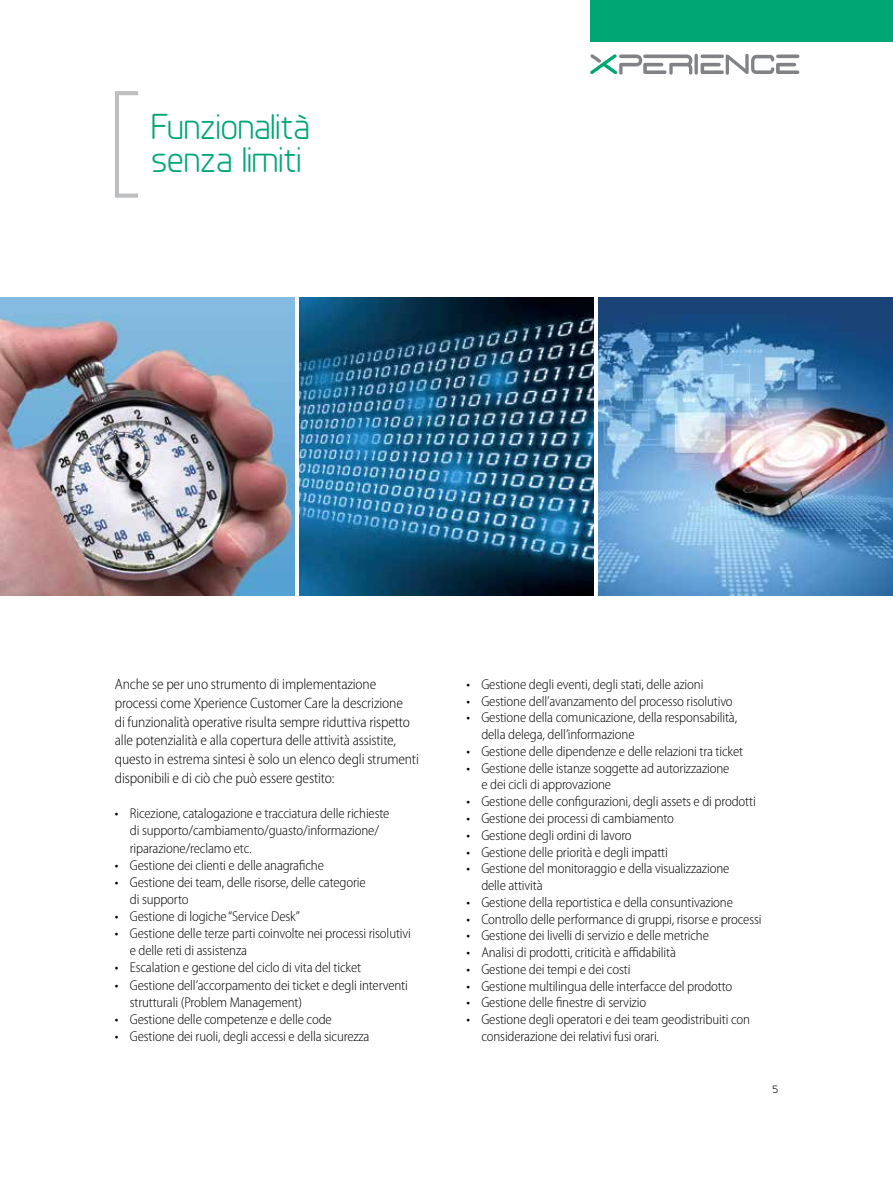
<style>
.page{position:relative;width:893px;height:1191px;background:#fff}
.page>*{position:absolute;margin:0;border:0;box-sizing:border-box;transform-origin:0 0}
.t1{font:36px/33px "Planer";letter-spacing:-.02em;color:#00a775}
.t2{font:300 semi-condensed 15px/18.6px "Myriad Pro";letter-spacing:-.01em;color:#000}
.t3{font:300 semi-condensed 14.25px/17.1px "Myriad Pro";letter-spacing:-.01em;color:#000}
.t4{font:11.25px "Planer";color:#000}
.s1{font-size:15px}
</style>
<div class="page">
<div style="left:590px;top:0;width:303px;height:41px;background:#00a775"></div>
<svg style="left:590px;top:54px;width:209px;height:21px"></svg>
<svg style="left:115px;top:91px;width:23px;height:107px"></svg>
<img style="left:0;top:298px;width:295px;height:297px">
<img style="left:598px;top:298px;width:295px;height:297px">
<img style="left:299px;top:298px;width:295px;height:297px">
<h1 class="t1" style="left:151px;top:110px;width:161px">Funzionalità senza limiti</h1>
<p class="t2" style="left:115px;top:675px;width:306px">Anche se per uno strumento di implementazione processi come Xperience Customer Care la descrizione<br>di funzionalità operative risulta sempre riduttiva rispetto alle potenzialità e alla copertura delle attività assistite, questo in estrema sintesi è solo un elenco degli strumenti disponibili e di ciò che può essere gestito:</p>
<p class="t3" style="left:130px;top:805px;width:261px;text-indent:-15px"><span class="s1">•</span> Ricezione, catalogazione e tracciatura delle richieste di supporto/cambiamento/guasto/informazione/ riparazione/reclamo etc.</p>
<p class="t3" style="left:115px;top:856px;width:211px"><span class="s1">•</span> Gestione dei clienti e delle anagrafiche</p>
<p class="t3" style="left:130px;top:873px;width:237px;text-indent:-15px"><span class="s1">•</span> Gestione dei team, delle risorse, delle categorie di supporto</p>
<p class="t3" style="left:115px;top:908px;width:187px"><span class="s1">•</span> Gestione di logiche “Service Desk”</p>
<p class="t3" style="left:130px;top:925px;width:283px;text-indent:-15px"><span class="s1">•</span> Gestione delle terze parti coinvolte nei processi risolutivi e delle reti di assistenza</p>
<p class="t3" style="left:115px;top:959px;width:248px"><span class="s1">•</span> Escalation e gestione del ciclo di vita del ticket</p>
<p class="t3" style="left:130px;top:976px;width:280px;text-indent:-15px"><span class="s1">•</span> Gestione dell’accorpamento dei ticket e degli interventi strutturali (Problem Management)</p>
<p class="t3" style="left:115px;top:1011px;width:219px"><span class="s1">•</span> Gestione delle competenze e delle code</p>
<p class="t3" style="left:115px;top:1028px;width:256px"><span class="s1">•</span> Gestione dei ruoli, degli accessi e della sicurezza</p>
<p class="t3" style="left:466px;top:676px;width:239px"><span class="s1">•</span> Gestione degli eventi, degli stati, delle azioni</p>
<p class="t3" style="left:466px;top:692px;width:268px"><span class="s1">•</span> Gestione dell’avanzamento del processo risolutivo</p>
<p class="t3" style="left:481px;top:709px;width:257px;text-indent:-15px"><span class="s1">•</span> Gestione della comunicazione, della responsabilità, della delega, dell’informazione</p>
<p class="t3" style="left:466px;top:743px;width:278px"><span class="s1">•</span> Gestione delle dipendenze e delle relazioni tra ticket</p>
<p class="t3" style="left:481px;top:759px;width:250px;text-indent:-15px"><span class="s1">•</span> Gestione delle istanze soggette ad autorizzazione e dei cicli di approvazione</p>
<p class="t3" style="left:466px;top:793px;width:291px"><span class="s1">•</span> Gestione delle configurazioni, degli assets e di prodotti</p>
<p class="t3" style="left:466px;top:810px;width:209px"><span class="s1">•</span> Gestione dei processi di cambiamento</p>
<p class="t3" style="left:466px;top:826px;width:167px"><span class="s1">•</span> Gestione degli ordini di lavoro</p>
<p class="t3" style="left:466px;top:843px;width:203px"><span class="s1">•</span> Gestione delle priorità e degli impatti</p>
<p class="t3" style="left:481px;top:860px;width:250px;text-indent:-15px"><span class="s1">•</span> Gestione del monitoraggio e della visualizzazione delle attività</p>
<p class="t3" style="left:466px;top:893px;width:268px"><span class="s1">•</span> Gestione della reportistica e della consuntivazione</p>
<p class="t3" style="left:466px;top:910px;width:297px"><span class="s1">•</span> Controllo delle performance di gruppi, risorse e processi</p>
<p class="t3" style="left:466px;top:927px;width:244px"><span class="s1">•</span> Gestione dei livelli di servizio e delle metriche</p>
<p class="t3" style="left:466px;top:944px;width:211px"><span class="s1">•</span> Analisi di prodotti, criticità e affidabilità</p>
<p class="t3" style="left:466px;top:961px;width:166px"><span class="s1">•</span> Gestione dei tempi e dei costi</p>
<p class="t3" style="left:466px;top:977px;width:268px"><span class="s1">•</span> Gestione multilingua delle interfacce del prodotto</p>
<p class="t3" style="left:466px;top:994px;width:181px"><span class="s1">•</span> Gestione delle finestre di servizio</p>
<p class="t3" style="left:481px;top:1011px;width:270px;text-indent:-15px"><span class="s1">•</span> Gestione degli operatori e dei team geodistribuiti con considerazione dei relativi fusi orari.</p>
<p class="t4" style="left:772px;top:1082px;width:7px">5</p>
</div>
